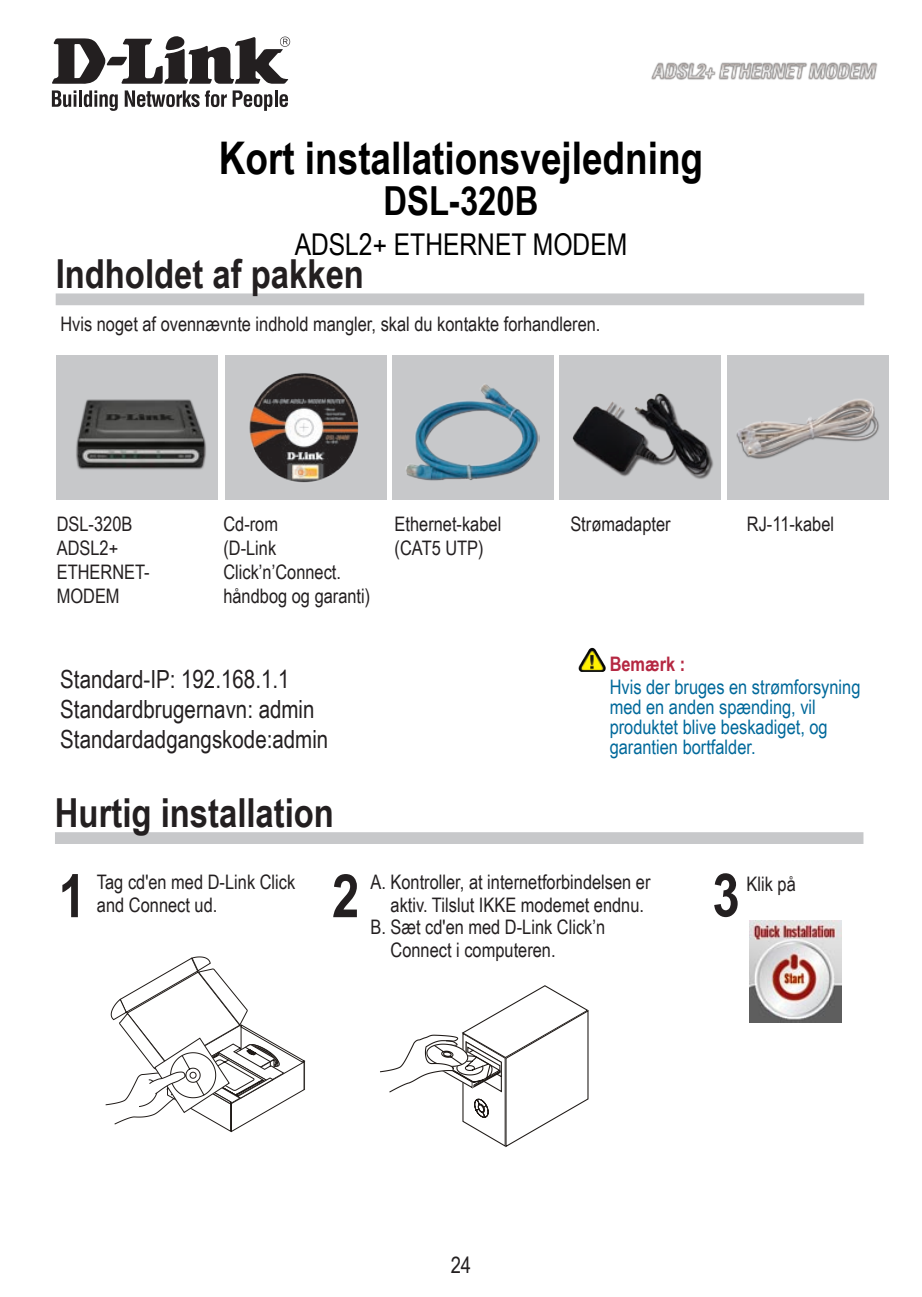
<style>
.page{position:relative;width:922px;height:1297px;background:#fff}
.page>*{position:absolute;margin:0;border:0;box-sizing:border-box;transform-origin:0 0}
.t1{font:700 60px "Arial Narrow";color:#231f20}
.t2{font:700 45px "Arial Narrow";color:#000}
.t3{font:700 40px "Arial Narrow";color:#231f20}
.t4{font:700 40px "Arial Narrow";color:#000}
.t5{font:30px "Arial Narrow";color:#000}
.t6{font:25px/30px "Arial Narrow";color:#231f20}
.t7{font:22.5px "Arial Narrow";color:#231f20}
.t8{font:20px/24px "Arial Narrow";color:#231f20}
.t9{font:20px/20px "Arial Narrow";color:#00699b}
.t10{font:700 20px "Arial Narrow";color:#b52842}
</style>
<div class="page">
<svg style="left:52px;top:90px;width:24px;height:17px"></svg>
<hr style="left:79px;top:90px;width:3px;height:17px;background:#231f20">
<svg style="left:84px;top:90px;width:34px;height:21px"></svg>
<svg style="left:125px;top:90px;width:74px;height:17px"></svg>
<svg style="left:205px;top:90px;width:67px;height:21px"></svg>
<hr style="left:274px;top:90px;width:3px;height:17px;background:#231f20">
<svg style="left:279px;top:94px;width:9px;height:13px"></svg>
<svg style="left:52px;top:36px;width:238px;height:48px"></svg>
<img style="left:651px;top:62px;width:227px;height:18px">
<div style="left:55px;top:832px;width:808px;height:12px;background:#c7c8ca"></div>
<div style="left:56px;top:293px;width:808px;height:12px;background:#c7c8ca"></div>
<img style="left:578px;top:648px;width:27px;height:24px">
<svg style="left:105px;top:956px;width:200px;height:176px"></svg>
<svg style="left:380px;top:985px;width:209px;height:163px"></svg>
<div style="left:57px;top:355px;width:161px;height:145px;background:#c7c8ca"></div>
<div style="left:225px;top:355px;width:161px;height:145px;background:#c7c8ca"></div>
<div style="left:392px;top:355px;width:161px;height:145px;background:#c7c8ca"></div>
<div style="left:558px;top:355px;width:162px;height:145px;background:#c7c8ca"></div>
<div style="left:727px;top:355px;width:161px;height:145px;background:#c7c8ca"></div>
<img style="left:406px;top:384px;width:133px;height:97px">
<img style="left:736px;top:399px;width:143px;height:60px">
<img style="left:572px;top:393px;width:142px;height:86px">
<img style="left:249px;top:373px;width:110px;height:110px">
<img style="left:749px;top:921px;width:92px;height:101px">
<img style="left:76px;top:399px;width:130px;height:71px">
<h2 class="t2" style="left:219px;top:124px;width:485px">Kort installationsvejledning</h2>
<h3 class="t4" style="left:383px;top:171px;width:156px">DSL-320B</h3>
<h3 class="t5" style="left:294px;top:222px;width:334px">ADSL2+ ETHERNET MODEM</h3>
<h3 class="t3" style="left:56px;top:243px;width:310px">Indholdet af pakken</h3>
<p class="t8" style="left:60px;top:311px;width:541px">Hvis noget af ovennævnte indhold mangler, skal du kontakte forhandleren.</p>
<p class="t8" style="left:57px;top:511px;width:94px">DSL-320B<br>ADSL2+<br>ETHERNET-<br>MODEM</p>
<p class="t8" style="left:223px;top:511px;width:148px">Cd-rom<br>(D-Link<br>Click’n’Connect. håndbog og garanti)</p>
<p class="t8" style="left:394px;top:511px;width:108px">Ethernet-kabel (CAT5 UTP)</p>
<p class="t8" style="left:570px;top:511px;width:102px">Strømadapter</p>
<p class="t8" style="left:746px;top:511px;width:89px">RJ-11 -kabel</p>
<p class="t6" style="left:60px;top:663px;width:269px">Standard-IP: 1 92.1 68.1 .1<br>Standardbrugernavn: admin<br>Standardadgangskode:admin</p>
<h3 class="t3" style="left:55px;top:782px;width:280px">Hurtig installation</h3>
<p class="t10" style="left:609px;top:649px;width:77px">Bemærk :</p>
<p class="t9" style="left:609px;top:676px;width:252px">Hvis der bruges en strømforsyning med en anden spænding, vil produktet blive beskadiget, og garantien bortfalder.</p>
<h1 class="t1" style="left:58px;top:851px;width:29px">1</h1>
<p class="t8" style="left:97px;top:870px;width:200px;line-height:22.5px">Tag cd'en med D-Link Click and Connect ud.</p>
<h1 class="t1" style="left:332px;top:851px;width:29px">2</h1>
<p class="t8" style="left:370px;top:869px;width:281px">A. Kontroller, at internetforbindelsen er</p>
<p class="t8" style="left:390px;top:892px;width:255px">aktiv. Tilslut IKKE modemet endnu.</p>
<p class="t8" style="left:370px;top:914px;width:236px">B. Sæt cd'en med D-Link Click’n</p>
<p class="t8" style="left:390px;top:937px;width:166px">Connect i computeren.</p>
<h1 class="t1" style="left:712px;top:850px;width:29px">3</h1>
<p class="t8" style="left:746px;top:871px;width:51px">Klik på</p>
<p class="t7" style="left:450px;top:1248px;width:11px">24</p>
</div>
